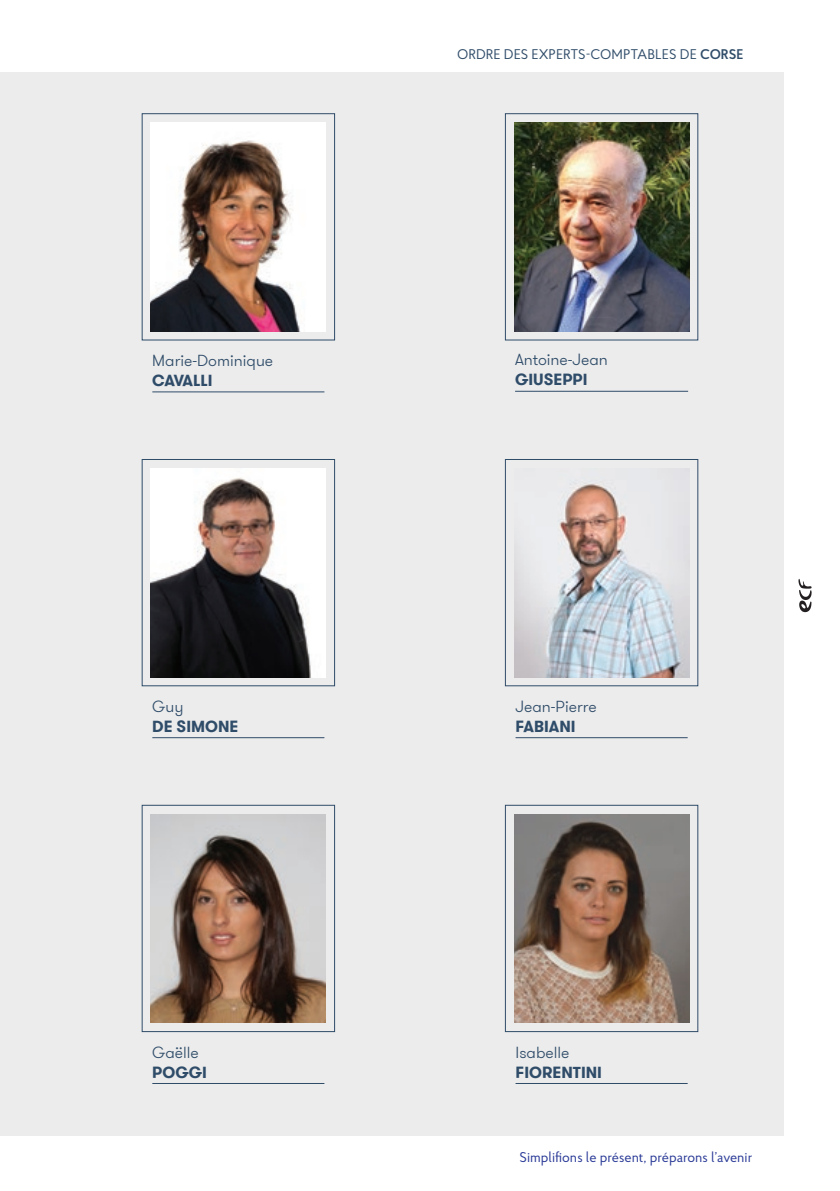
<style>
.page{position:relative;width:840px;height:1191px;background:#fff}
.page>*{position:absolute;margin:0;border:0;box-sizing:border-box;transform-origin:0 0}
.PRÉNOMS{font:300 16px "GT Walsheim";color:#2f4c69}
.NOMS{font:700 16px "GT Walsheim";color:#2f4c69}
.t1{font:14.2px "Proba Pro";color:#2b3b97}
.t2{font:14px "Proba Pro";color:#2f4c69}
.s1{font-weight:600}
</style>
<div class="page">
<div style="left:0;top:72px;width:782px;height:1064px;background:#ececec"></div>
<svg style="left:141px;top:804px;width:194px;height:228px;background:#9e9088"></svg>
<hr style="left:152px;top:1083px;width:172px;height:1px;background:#2f4c69">
<svg style="left:504px;top:804px;width:194px;height:228px;background:#938177"></svg>
<hr style="left:515px;top:1083px;width:172px;height:1px;background:#2f4c69">
<svg style="left:141px;top:113px;width:194px;height:227px"></svg>
<hr style="left:152px;top:391px;width:172px;height:1px;background:#2f4c69">
<img style="left:504px;top:113px;width:194px;height:227px">
<hr style="left:515px;top:391px;width:172px;height:1px;background:#2f4c69">
<hr style="left:152px;top:737px;width:172px;height:1px;background:#2f4c69">
<svg style="left:141px;top:459px;width:194px;height:227px"></svg>
<svg style="left:504px;top:459px;width:194px;height:227px"></svg>
<hr style="left:515px;top:737px;width:172px;height:1px;background:#2f4c69">
<svg style="left:798px;top:579px;width:13px;height:33px"></svg>
<p class="t2" style="left:457px;top:45px;width:288px">ORDRE DES EXPERTS-COMPTABLES DE <span class="s1">CORSE</span></p>
<p class="PRÉNOMS" style="left:152px;top:350px;width:122px">Marie-Dominique</p>
<p class="NOMS" style="left:152px;top:370px;width:62px">CAVALLI</p>
<p class="PRÉNOMS" style="left:515px;top:350px;width:94px">Antoine-Jean</p>
<p class="NOMS" style="left:515px;top:369px;width:74px">GIUSEPPI</p>
<p class="PRÉNOMS" style="left:152px;top:696px;width:33px">Guy</p>
<p class="NOMS" style="left:152px;top:715px;width:88px">DE SIMONE</p>
<p class="PRÉNOMS" style="left:515px;top:696px;width:83px">Jean-Pierre</p>
<p class="NOMS" style="left:515px;top:715px;width:62px">FABIANI</p>
<p class="PRÉNOMS" style="left:152px;top:1042px;width:48px">Gaëlle</p>
<p class="NOMS" style="left:152px;top:1061px;width:56px">POGGI</p>
<p class="PRÉNOMS" style="left:515px;top:1042px;width:55px">Isabelle</p>
<p class="NOMS" style="left:515px;top:1061px;width:88px">FIORENTINI</p>
<p class="t1" style="left:519px;top:1148px;width:234px">Simplifions le présent, préparons l’avenir</p>
</div>
